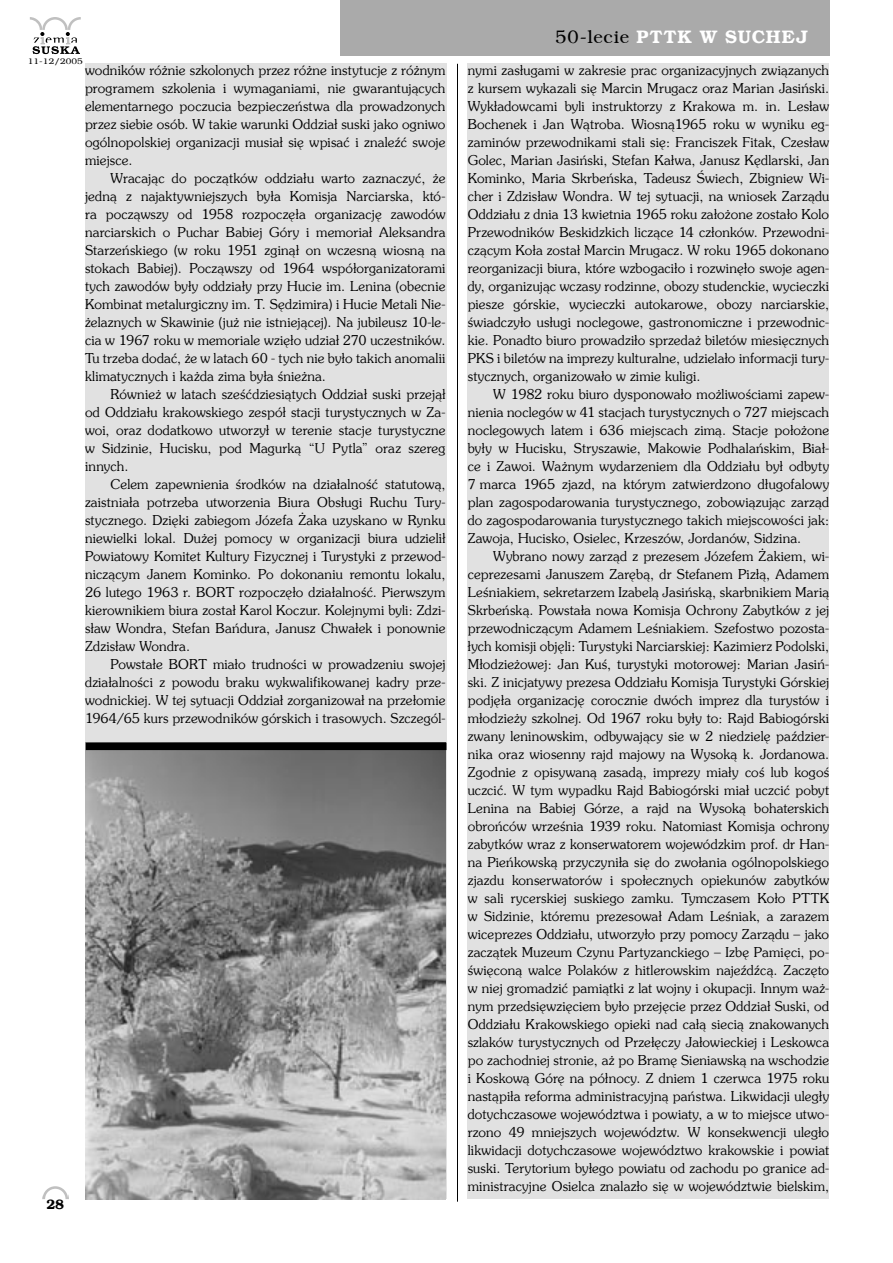
<style>
.page{position:relative;width:893px;height:1263px;background:#fff}
.page>*{position:absolute;margin:0;border:0;box-sizing:border-box;transform-origin:0 0}
.t1{font:700 18px "Brooklyn";letter-spacing:.06em;color:#fff}
.Tekst{font:13.5px/18px "Southern";letter-spacing:.01em;color:#000;text-align:justify}
.t2{font:700 13.5px "Brooklyn";color:#000}
.t3{font:8.1px "Brooklyn";letter-spacing:.02em;color:#000;scale:1.11 1}
.s1{font-weight:400;color:#000}
</style>
<div class="page">
<svg style="left:30px;top:17px;width:51px;height:37px"></svg>
<div style="left:340px;top:0;width:489px;height:55px;background:#aaa"></div>
<svg style="left:43px;top:1186px;width:25px;height:13px"></svg>
<div style="left:85px;top:64px;width:361px;height:1135px;background:#e1e1e1"></div>
<div style="left:468px;top:64px;width:361px;height:1135px;background:#e1e1e1"></div>
<hr style="left:457px;top:64px;width:1px;height:1138px;background:#000">
<img style="left:85px;top:742px;width:361px;height:457px">
<div style="left:86px;top:743px;width:360px;height:7px;background:#000"></div>
<p class="t3" style="left:28px;top:57px;width:51px">11-12/2005</p>
<p class="Tekst" style="left:85px;top:60px;width:362px">wodników różnie szkolonych przez różne instytucje z różnym programem szkolenia i wymaganiami, nie gwarantujących elementarnego poczucia bezpieczeństwa dla prowadzonych przez siebie osób. W takie warunki Oddział suski jako ogniwo ogólnopolskiej organizacji musiał się wpisać i znaleźć swoje miejsce.</p>
<p class="Tekst" style="left:85px;top:168px;width:362px;text-indent:26px">Wracając do początków oddziału warto zaznaczyć, że jedną z najaktywniejszych była Komisja Narciarska, któ&shy;ra począwszy od 1958 rozpoczęła organizację zawodów narciarskich o Puchar Babiej Góry i memoriał Aleksandra Starzeńskiego (w roku 1951 zginął on wczesną wiosną na stokach Babiej). Począwszy od 1964 współorganizatorami tych zawodów były oddziały przy Hucie im. Lenina (obecnie Kombinat metalurgiczny im. T. Sędzimira) i Hucie Metali Nie&shy;żelaznych w Skawinie (już nie istniejącej). Na jubileusz 10-le&shy;cia w 1967 roku w memoriale wzięło udział 270 uczestników.<br>Tu trzeba dodać, że w latach 60 - tych nie było takich anomalii klimatycznych i każda zima była śnieżna.</p>
<p class="Tekst" style="left:85px;top:384px;width:362px;text-indent:26px">Również w latach sześćdziesiątych Oddział suski przejął od Oddziału krakowskiego zespół stacji turystycznych w Za&shy;woi, oraz dodatkowo utworzył w terenie stacje turystyczne w Sidzinie, Hucisku, pod Magurką “U Pytla” oraz szereg innych.</p>
<p class="Tekst" style="left:85px;top:474px;width:362px;text-indent:26px">Celem zapewnienia środków na działalność statutową, zaistniała potrzeba utworzenia Biura Obsługi Ruchu Tury&shy;stycznego. Dzięki zabiegom Józefa Żaka uzyskano w Rynku niewielki lokal. Dużej pomocy w organizacji biura udzielił Powiatowy Komitet Kultury Fizycznej i Turystyki z przewod&shy;niczącym Janem Kominko. Po dokonaniu remontu lokalu, 26 lutego 1963 r. BORT rozpoczęło działalność. Pierwszym kierownikiem biura został Karol Koczur. Kolejnymi byli: Zdzi&shy;sław Wondra, Stefan Bańdura, Janusz Chwałek i ponownie Zdzisław Wondra.</p>
<p class="Tekst" style="left:85px;top:654px;width:362px;text-indent:26px">Powstałe BORT miało trudności w prowadzeniu swojej działalności z powodu braku wykwalifikowanej kadry prze&shy;wodnickiej. W tej sytuacji Oddział zorganizował na przełomie 1964/65 kurs przewodników górskich i trasowych. Szczegól-</p>
<p class="t2" style="left:47px;top:1197px;width:19px">28</p>
<p class="t1" style="left:555px;top:27px;width:254px"><span class="s1">50-lecie</span> PTTK W SUCHEJ</p>
<p class="Tekst" style="left:468px;top:60px;width:363px">nymi zasługami w zakresie prac organizacyjnych związanych z kursem wykazali się Marcin Mrugacz oraz Marian Jasiński.<br>Wykładowcami byli instruktorzy z Krakowa m. in. Lesław Bochenek i Jan Wątroba. Wiosną1965 roku w wyniku eg&shy;zaminów przewodnikami stali się: Franciszek Fitak, Czesław Golec, Marian Jasiński, Stefan Kałwa, Janusz Kędlarski, Jan Kominko, Maria Skrbeńska, Tadeusz Świech, Zbigniew Wi&shy;cher i Zdzisław Wondra. W tej sytuacji, na wniosek Zarządu Oddziału z dnia 13 kwietnia 1965 roku założone zostało Kolo Przewodników Beskidzkich liczące 14 członków. Przewodni&shy;czącym Koła został Marcin Mrugacz. W roku 1965 dokonano reorganizacji biura, które wzbogaciło i rozwinęło swoje agen&shy;dy, organizując wczasy rodzinne, obozy studenckie, wycieczki piesze górskie, wycieczki autokarowe, obozy narciarskie, świadczyło usługi noclegowe, gastronomiczne i przewodnic&shy;kie. Ponadto biuro prowadziło sprzedaż biletów miesięcznych PKS i biletów na imprezy kulturalne, udzielało informacji tury&shy;stycznych, organizowało w zimie kuligi.</p>
<p class="Tekst" style="left:468px;top:384px;width:363px;text-indent:26px">W 1982 roku biuro dysponowało możliwościami zapew&shy;nienia noclegów w 41 stacjach turystycznych o 727 miejscach noclegowych latem i 636 miejscach zimą. Stacje położone były w Hucisku, Stryszawie, Makowie Podhalańskim, Biał&shy;ce i Zawoi. Ważnym wydarzeniem dla Oddziału był odbyty 7 marca 1965 zjazd, na którym zatwierdzono długofalowy plan zagospodarowania turystycznego, zobowiązując zarząd do zagospodarowania turystycznego takich miejscowości jak:<br>Zawoja, Hucisko, Osielec, Krzeszów, Jordanów, Sidzina.</p>
<p class="Tekst" style="left:468px;top:546px;width:363px;text-indent:26px">Wybrano nowy zarząd z prezesem Józefem Żakiem, wi&shy;ceprezesami Januszem Zarębą, dr Stefanem Pizłą, Adamem Leśniakiem, sekretarzem Izabelą Jasińską, skarbnikiem Marią Skrbeńską. Powstała nowa Komisja Ochrony Zabytków z jej przewodniczącym Adamem Leśniakiem. Szefostwo pozosta&shy;łych komisji objęli: Turystyki Narciarskiej: Kazimierz Podolski, Młodzieżowej: Jan Kuś, turystyki motorowej: Marian Jasiń&shy;ski. Z inicjatywy prezesa Oddziału Komisja Turystyki Górskiej podjęła organizację corocznie dwóch imprez dla turystów i młodzieży szkolnej. Od 1967 roku były to: Rajd Babiogórski zwany leninowskim, odbywający sie w 2 niedzielę paździer&shy;nika oraz wiosenny rajd majowy na Wysoką k. Jordanowa.<br>Zgodnie z opisywaną zasadą, imprezy miały coś lub kogoś uczcić. W tym wypadku Rajd Babiogórski miał uczcić pobyt Lenina na Babiej Górze, a rajd na Wysoką bohaterskich obrońców września 1939 roku. Natomiast Komisja ochrony zabytków wraz z konserwatorem wojewódzkim prof. dr Han&shy;na Pieńkowską przyczyniła się do zwołania ogólnopolskiego zjazdu konserwatorów i społecznych opiekunów zabytków w sali rycerskiej suskiego zamku. Tymczasem Koło PTTK w Sidzinie, któremu prezesował Adam Leśniak, a zarazem wiceprezes Oddziału, utworzyło przy pomocy Zarządu – jako zaczątek Muzeum Czynu Partyzanckiego – Izbę Pamięci, po&shy;święconą walce Polaków z hitlerowskim najeźdźcą. Zaczęto w niej gromadzić pamiątki z lat wojny i okupacji. Innym waż&shy;nym przedsięwzięciem było przejęcie przez Oddział Suski, od Oddziału Krakowskiego opieki nad całą siecią znakowanych szlaków turystycznych od Przełęczy Jałowieckiej i Leskowca po zachodniej stronie, aż po Bramę Sieniawską na wschodzie i Koskową Górę na północy. Z dniem 1 czerwca 1975 roku nastąpiła reforma administracyjną państwa. Likwidacji uległy dotychczasowe województwa i powiaty, a w to miejsce utwo&shy;rzono 49 mniejszych województw. W konsekwencji uległo likwidacji dotychczasowe województwo krakowskie i powiat suski. Terytorium byłego powiatu od zachodu po granice ad&shy;ministracyjne Osielca znalazło się w województwie bielskim,</p>
</div>
